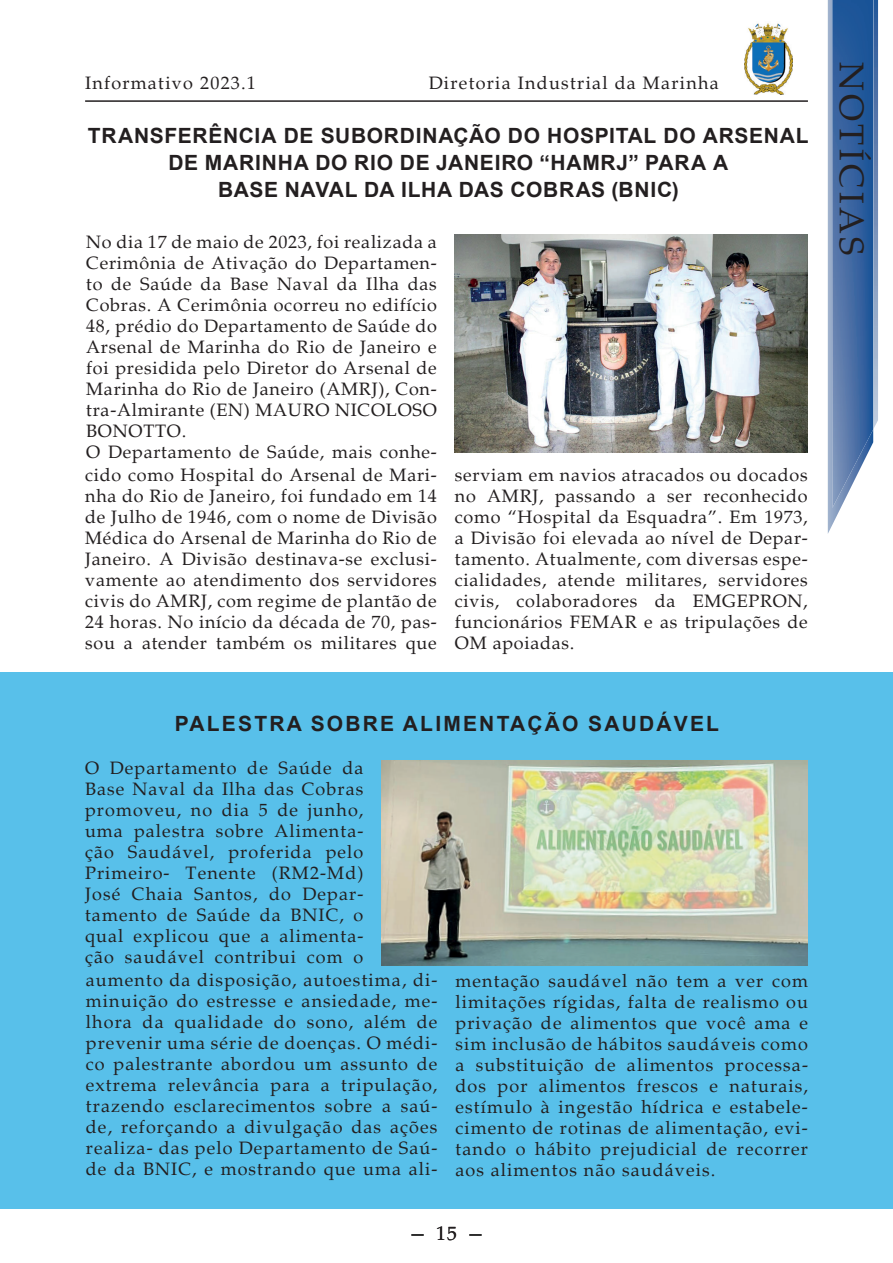
<style>
.page{position:relative;width:893px;height:1263px;background:#fff}
.page>*{position:absolute;margin:0;border:0;box-sizing:border-box;transform-origin:0 0}
.t1{font:34.5px "Palatino";letter-spacing:.1em;color:#231f20}
.t2{font:700 21px/27px "Arial";letter-spacing:.035em;color:#231f20;text-align:center}
.t3{font:700 21px "Arial";letter-spacing:.105em;color:#231f20}
.t4{font:19.5px "Palatino";color:#231f20}
.t5{font:18px/21px "Palatino";letter-spacing:.04em;color:#231f20;text-align:justify}
.t6{font:18px "Palatino";letter-spacing:.07em;color:#231f20}
</style>
<div class="page">
<img style="left:745px;top:23px;width:47px;height:72px">
<hr style="left:85px;top:100px;width:723px;height:2px;background:#231f20">
<img style="left:828px;top:0;width:13px;height:533px">
<img style="left:873px;top:0;width:5px;height:429px">
<img style="left:832px;top:0;width:41px;height:508px">
<svg style="left:411px;top:1234px;width:13px;height:1px"></svg>
<svg style="left:469px;top:1234px;width:13px;height:1px"></svg>
<div style="left:0;top:672px;width:893px;height:536px;background:#58c0ea"></div>
<img style="left:381px;top:761px;width:427px;height:204px">
<img style="left:455px;top:234px;width:353px;height:218px">
<p class="t6" style="left:85px;top:72px;width:172px">Informativo 2023.1</p>
<p class="t6" style="left:429px;top:72px;width:292px">Diretoria Industrial da Marinha</p>
<p class="t2" style="left:88px;top:123px;width:722px">TRANSFERÊNCIA DE SUBORDINAÇÃO DO HOSPITAL DO ARSENAL<br>DE MARINHA DO RIO DE JANEIRO “HAMRJ” PARA A<br>BASE NAVAL DA ILHA DAS COBRAS (BNIC)</p>
<p class="t5" style="left:85px;top:232px;width:353px;text-align:left">No dia 17 de maio de 2023, foi realizada a Cerimônia de Ativação do Departamen&shy;to de Saúde da Base Naval da Ilha das Cobras. A Cerimônia ocorreu no edifício 48, prédio do Departamento de Saúde do Arsenal de Marinha do Rio de Janeiro e foi presidida pelo Diretor do Arsenal de Marinha do Rio de Janeiro (AMRJ), Con&shy;tra-Almirante (EN) MAURO NICOLOSO BONOTTO.<br>O Departamento de Saúde, mais conhe&shy;cido como Hospital do Arsenal de Mari&shy;nha do Rio de Janeiro, foi fundado em 14 de Julho de 1946, com o nome de Divisão Médica do Arsenal de Marinha do Rio de Janeiro. A Divisão destinava-se exclusi&shy;vamente ao atendimento dos servidores civis do AMRJ, com regime de plantão de 24 horas. No início da década de 70, pas&shy;sou a atender também os militares que</p>
<p class="t5" style="left:455px;top:464px;width:354px">serviam em navios atracados ou docados no AMRJ, passando a ser reconhecido como “Hospital da Esquadra”. Em 1973, a Divisão foi elevada ao nível de Depar&shy;tamento. Atualmente, com diversas espe&shy;cialidades, atende militares, servidores civis, colaboradores da EMGEPRON, funcionários FEMAR e as tripulações de OM apoiadas.</p>
<p class="t3" style="left:175px;top:708px;width:546px">PALESTRA SOBRE ALIMENTAÇÃO SAUDÁVEL</p>
<p class="t5" style="left:85px;top:758px;width:280px">O Departamento de Saúde da Base Naval da Ilha das Cobras promoveu, no dia 5 de junho, uma palestra sobre Alimenta&shy;ção Saudável, proferida pelo Primeiro- Tenente (RM2-Md)<br>José Chaia Santos, do Depar&shy;tamento de Saúde da BNIC, o qual explicou que a alimenta&shy;ção saudável contribui com o</p>
<p class="t5" style="left:86px;top:970px;width:353px">aumento da disposição, autoestima, di&shy;minuição do estresse e ansiedade, me&shy;lhora da qualidade do sono, além de prevenir uma série de doenças. O médi&shy;co palestrante abordou um assunto de extrema relevância para a tripulação, trazendo esclarecimentos sobre a saú&shy;de, reforçando a divulgação das ações realiza- das pelo Departamento de Saú&shy;de da BNIC, e mostrando que uma ali-</p>
<p class="t5" style="left:455px;top:971px;width:354px">mentação saudável não tem a ver com limitações rígidas, falta de realismo ou privação de alimentos que você ama e sim inclusão de hábitos saudáveis como a substituição de alimentos processa&shy;dos por alimentos frescos e naturais, estímulo à ingestão hídrica e estabele&shy;cimento de rotinas de alimentação, evi&shy;tando o hábito prejudicial de recorrer aos alimentos não saudáveis.</p>
<p class="t4" style="left:436px;top:1221px;width:22px">15</p>
<h1 class="t1" style="left:872px;top:62px;width:195px;rotate:90deg">NOTÍCIAS</h1>
</div>
